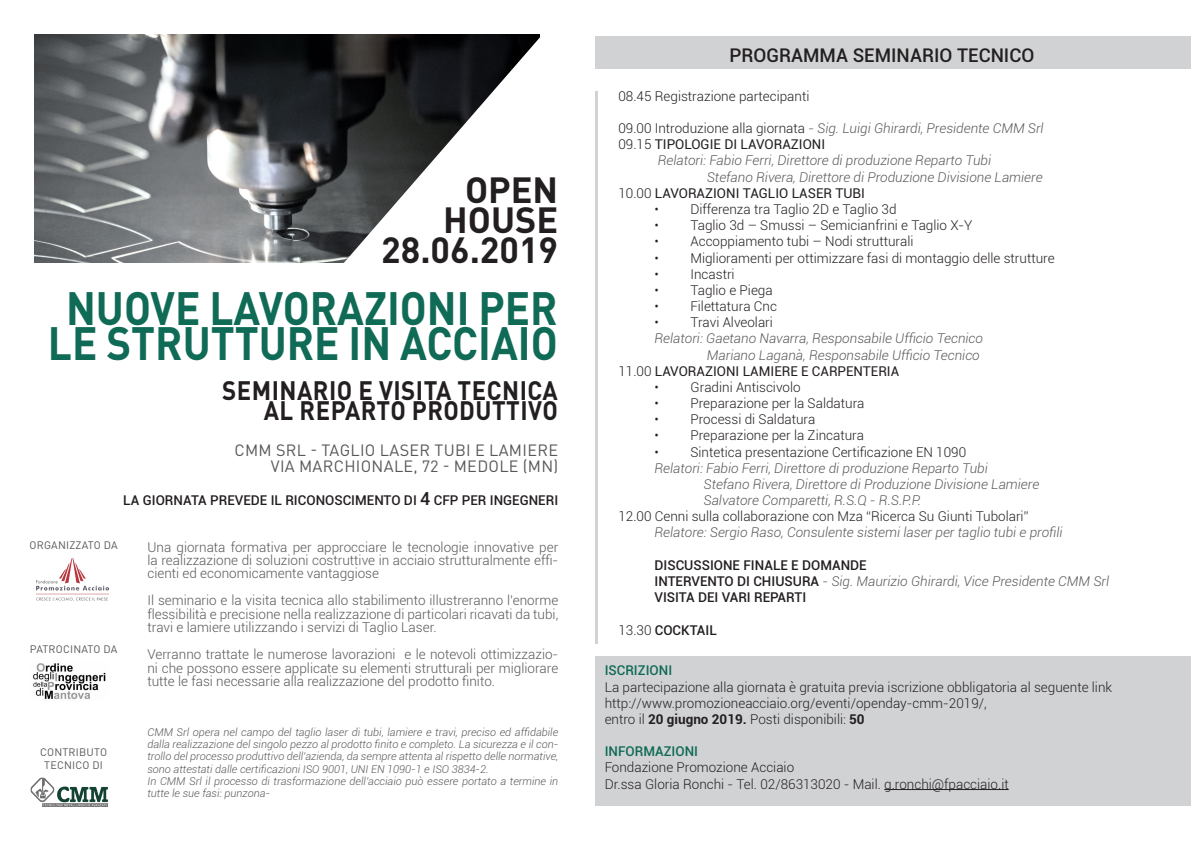
<style>
.page{position:relative;width:1191px;height:842px;background:#fff}
.page>*{position:absolute;margin:0;border:0;box-sizing:border-box;transform-origin:0 0}
.t1{font:700 46.2px "DIN Pro";color:#0f6a56;scale:.91 1}
.t2{font:700 36px "DIN Pro";color:#231f20}
.t3{font:700 26.4px "DIN Pro";letter-spacing:.02em;color:#231f20;scale:.91 1}
.t4{font:500 18.9px "Roboto";color:#231f20}
.t5{font:16.2px "DIN Pro";letter-spacing:.02em;color:#57585a}
.t6{font:300 13.5px "Roboto";color:#231f20}
.t7{font:italic 300 13.5px "Roboto";color:#57585a}
.t8{font:300 13.5px/13.5px "Roboto";color:#57585a;text-align:justify}
.t9{font:500 13.5px "Roboto";color:#231f20}
.t10{font:13.5px "Roboto";color:#231f20}
.t11{font:500 13.5px "Roboto";color:#0f6a56}
.t12{font:italic 300 10.8px/12.1px "Roboto";color:#57585a;text-align:justify}
.t13{font:10.8px "DIN Pro";letter-spacing:.02em;color:#57585a}
.s1{font-size:18px}
.s2{font-style:normal;color:#231f20}
.s3{font-style:normal}
.s4{font-weight:300}
.s5{font-weight:500;font-style:normal;color:#231f20}
.s6{font-weight:700}
</style>
<div class="page">
<div style="left:595px;top:656px;width:596px;height:150px;background:#d1d2d4"></div>
<img style="left:34px;top:34px;width:135px;height:229px">
<svg style="left:169px;top:34px;width:570px;height:229px"></svg>
<div style="left:595px;top:36px;width:596px;height:32px;background:#d1d2d4"></div>
<img style="left:33px;top:663px;width:73px;height:36px">
<img style="left:36px;top:558px;width:72px;height:43px">
<img style="left:31px;top:778px;width:76px;height:28px">
<hr style="left:595px;top:91px;width:3px;height:552px;background:#d1d2d4">
<hr style="left:884px;top:789px;width:124px;height:1px;background:#231f20">
<p class="t2" style="left:465px;top:160px;width:95px">OPEN</p>
<p class="t2" style="left:443px;top:190px;width:116px">HOUSE</p>
<p class="t2" style="left:381px;top:220px;width:178px">28.06.2019</p>
<p class="t1" style="left:66px;top:269px;width:542px">NUOVE LAVORAZIONI PER</p>
<p class="t1" style="left:48px;top:304px;width:562px">LE STRUTTURE IN ACCIAIO</p>
<p class="t3" style="left:222px;top:368px;width:370px">SEMINARIO E VISITA TECNICA</p>
<p class="t3" style="left:264px;top:388px;width:325px">AL REPARTO PRODUTTIVO</p>
<p class="t5" style="left:234px;top:437px;width:325px">CMM SRL - TAGLIO LASER TUBI E LAMIERE</p>
<p class="t5" style="left:271px;top:454px;width:289px">VIA MARCHIONALE, 72 - MEDOLE (MN)</p>
<p class="t9" style="left:123px;top:490px;width:436px">LA GIORNATA PREVEDE IL RICONOSCIMENTO DI <span class="s1">4</span> CFP PER INGEGNERI</p>
<p class="t13" style="left:30px;top:537px;width:90px">ORGANIZZATO DA</p>
<p class="t8" style="left:147px;top:539px;width:412px">Una giornata formativa per approcciare le tecnologie innovative per la realizzazione di soluzioni costruttive in acciaio strutturalmente effi&shy;cienti ed economicamente vantaggiose</p>
<p class="t8" style="left:147px;top:593px;width:412px">Il seminario e la visita tecnica allo stabilimento illustreranno l’enorme flessibilità e precisione nella realizzazione di particolari ricavati da tubi, travi e lamiere utilizzando i servizi di Taglio Laser.</p>
<p class="t8" style="left:147px;top:647px;width:412px">Verranno trattate le numerose lavorazioni e le notevoli ottimizzazio&shy;ni che possono essere applicate su elementi strutturali per migliorare tutte le fasi necessarie alla realizzazione del prodotto finito.</p>
<p class="t12" style="left:147px;top:726px;width:412px">CMM Srl opera nel campo del taglio laser di tubi, lamiere e travi, preciso ed affidabile</p>
<p class="t12" style="left:147px;top:738px;width:412px">dalla realizzazione del singolo pezzo al prodotto finito e completo. La sicurezza e il con&shy;trollo del processo produttivo dell’azienda, da sempre attenta al rispetto delle normative, sono attestati dalle certificazioni ISO 9001, UNI EN 1090-1 e ISO 3834-2.</p>
<p class="t12" style="left:147px;top:774px;width:412px">In CMM Srl il processo di trasformazione dell’acciaio può essere portato a termine in tutte le sue fasi: punzona-</p>
<p class="t13" style="left:30px;top:640px;width:89px">PATROCINATO DA</p>
<p class="t13" style="left:40px;top:744px;width:68px">CONTRIBUTO</p>
<p class="t13" style="left:44px;top:757px;width:60px">TECNICO DI</p>
<p class="t4" style="left:729px;top:42px;width:306px">PROGRAMMA SEMINARIO TECNICO</p>
<p class="t6" style="left:618px;top:87px;width:192px">08.45 Registrazione partecipanti</p>
<p class="t7" style="left:618px;top:119px;width:427px"><span class="s2">09.00 Introduzione alla giornata</span> <span class="s3">-</span> Sig. Luigi Ghirardi, Presidente CMM Srl</p>
<p class="t10" style="left:618px;top:135px;width:208px"><span class="s4">09.15</span> TIPOLOGIE DI LAVORAZIONI</p>
<p class="t7" style="left:657px;top:151px;width:335px">Relatori: Fabio Ferri, Direttore di produzione Reparto Tubi</p>
<p class="t7" style="left:707px;top:167px;width:337px">Stefano Rivera, Direttore di Produzione Divisione Lamiere</p>
<p class="t10" style="left:618px;top:184px;width:248px"><span class="s4">10.00</span> LAVORAZIONI TAGLIO LASER TUBI</p>
<p class="t6" style="left:654px;top:200px;width:243px">• Differenza tra Taglio 2D e Taglio 3d</p>
<p class="t6" style="left:654px;top:216px;width:319px">• Taglio 3d – Smussi – Semicianfrini e Taglio X-Y</p>
<p class="t6" style="left:654px;top:232px;width:261px">• Accoppiamento tubi – Nodi strutturali</p>
<p class="t6" style="left:654px;top:248px;width:402px">• Miglioramenti per ottimizzare fasi di montaggio delle strutture</p>
<p class="t6" style="left:654px;top:265px;width:82px">• Incastri</p>
<p class="t6" style="left:654px;top:281px;width:120px">• Taglio e Piega</p>
<p class="t6" style="left:654px;top:297px;width:124px">• Filettatura Cnc</p>
<p class="t6" style="left:654px;top:313px;width:120px">• Travi Alveolari</p>
<p class="t7" style="left:654px;top:329px;width:330px">Relatori: Gaetano Navarra, Responsabile Ufficio Tecnico</p>
<p class="t7" style="left:707px;top:345px;width:274px">Mariano Laganà, Responsabile Ufficio Tecnico</p>
<p class="t10" style="left:618px;top:361px;width:282px"><span class="s4">11.00</span> LAVORAZIONI LAMIERE E CARPENTERIA</p>
<p class="t6" style="left:654px;top:378px;width:148px">• Gradini Antiscivolo</p>
<p class="t6" style="left:654px;top:394px;width:211px">• Preparazione per la Saldatura</p>
<p class="t6" style="left:654px;top:410px;width:162px">• Processi di Saldatura</p>
<p class="t6" style="left:654px;top:426px;width:211px">• Preparazione per la Zincatura</p>
<p class="t6" style="left:654px;top:442px;width:313px">• Sintetica presentazione Certificazione EN 1090</p>
<p class="t7" style="left:654px;top:459px;width:335px">Relatori: Fabio Ferri, Direttore di produzione Reparto Tubi</p>
<p class="t7" style="left:703px;top:475px;width:337px">Stefano Rivera, Direttore di Produzione Divisione Lamiere</p>
<p class="t7" style="left:703px;top:491px;width:219px">Salvatore Comparetti, R.S.Q - R.S.P.P.</p>
<p class="t6" style="left:618px;top:507px;width:411px">12.00 Cenni sulla collaborazione con Mza “Ricerca Su Giunti Tubolari”</p>
<p class="t7" style="left:654px;top:523px;width:409px">Relatore: Sergio Raso, Consulente sistemi laser per taglio tubi e profili</p>
<p class="t9" style="left:654px;top:555px;width:214px">DISCUSSIONE FINALE E DOMANDE</p>
<p class="t7" style="left:654px;top:572px;width:456px"><span class="s5">INTERVENTO DI CHIUSURA</span> <span class="s3">-</span> Sig. Maurizio Ghirardi, Vice Presidente CMM Srl</p>
<p class="t9" style="left:654px;top:588px;width:153px">VISITA DEI VARI REPARTI</p>
<p class="t9" style="left:618px;top:620px;width:100px"><span class="s4">13.30</span> COCKTAIL</p>
<p class="t11" style="left:604px;top:661px;width:69px">ISCRIZIONI</p>
<p class="t6" style="left:604px;top:677px;width:509px">La partecipazione alla giornata è gratuita previa iscrizione obbligatoria al seguente link</p>
<p class="t6" style="left:604px;top:693px;width:383px">http://www.promozioneacciaio.org/eventi/openday-cmm-2019/,</p>
<p class="t6" style="left:604px;top:710px;width:261px">entro il <span class="s6">20 giugno 2019.</span> Posti disponibili: <span class="s6">50</span></p>
<p class="t11" style="left:604px;top:742px;width:95px">INFORMAZIONI</p>
<p class="t6" style="left:604px;top:758px;width:191px">Fondazione Promozione Acciaio</p>
<p class="t6" style="left:604px;top:774px;width:405px">Dr.ssa Gloria Ronchi - Tel. 02/86313020 - Mail. g.ronchi@fpacciaio.it</p>
</div>
